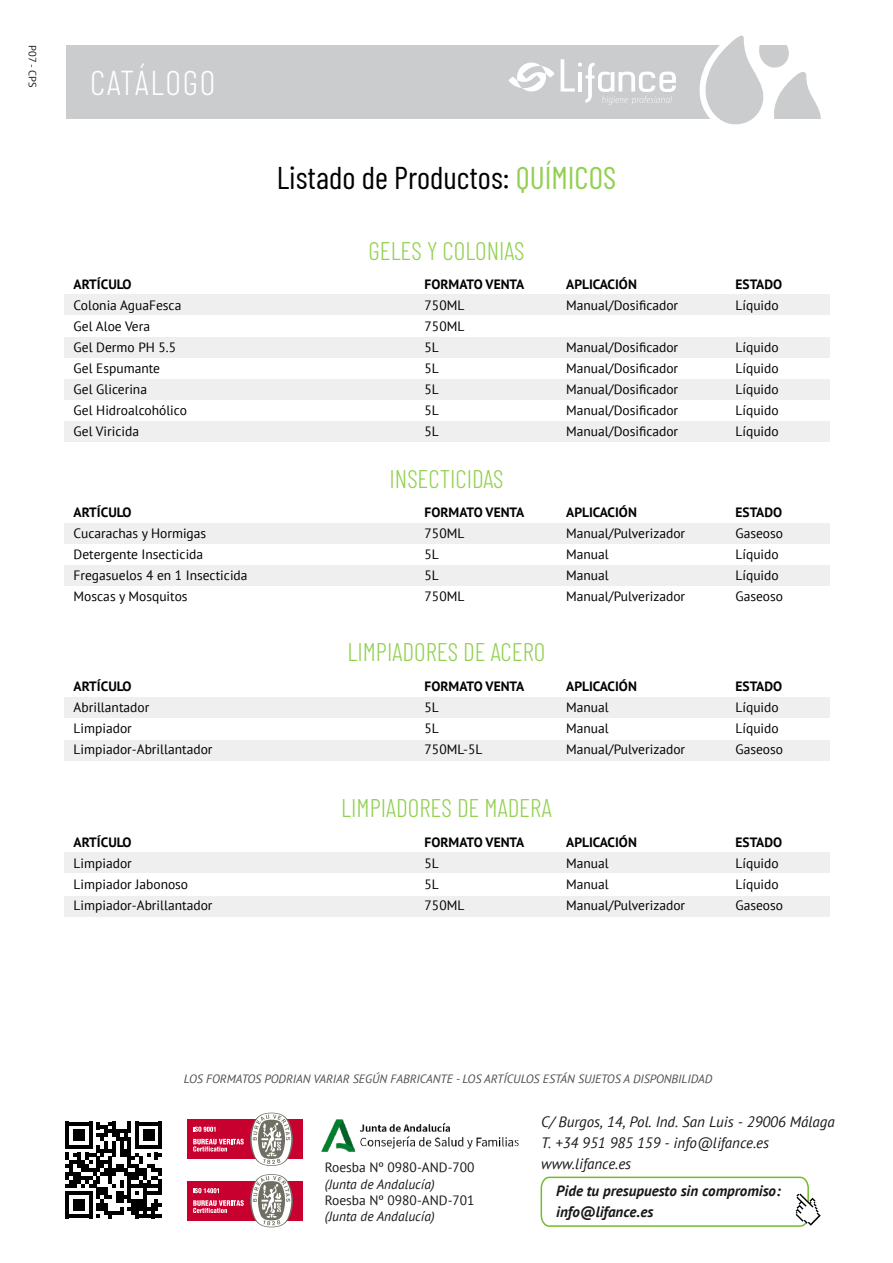
<style>
.page{position:relative;width:893px;height:1263px;background:#fff}
.page>*{position:absolute;margin:0;border:0;box-sizing:border-box;transform-origin:0 0}
.t1{font:300 34.5px "Barlow Condensed";letter-spacing:.05em;color:#fff}
.t2{font:31.5px "Barlow Condensed";color:#000}
.t3{font:300 25.5px "Barlow Condensed";color:#92d050}
.t4{font:italic 15px/21px "PT Sans";color:#1a171b}
.t5{font:italic 700 15px/21px "PT Sans";color:#1a171b}
.t6{font:13.5px/21px "PT Sans";color:#000}
.t7{font:700 13.5px "PT Sans";color:#000}
.t8{font:13.5px "PT Sans";color:#1a171b}
.t9{font:italic 13.5px "PT Sans";color:#1a171b}
.t10{font:italic 12px "PT Sans";color:#4c4c4c}
.t11{font:10.5px "PT Sans";color:#1a171b}
.s1{color:#92d050}
</style>
<div class="page">
<svg style="left:66px;top:1122px;width:96px;height:96px"></svg>
<svg style="left:540px;top:1176px;width:281px;height:51px"></svg>
<div style="left:187px;top:1119px;width:116px;height:40px;background:#c80030"></div>
<svg style="left:250px;top:1112px;width:43px;height:54px"></svg>
<svg style="left:193px;top:1126px;width:23px;height:6px"></svg>
<svg style="left:193px;top:1139px;width:51px;height:12px"></svg>
<div style="left:187px;top:1181px;width:116px;height:39px;background:#c80030"></div>
<svg style="left:250px;top:1174px;width:43px;height:53px"></svg>
<svg style="left:193px;top:1200px;width:51px;height:13px"></svg>
<svg style="left:193px;top:1188px;width:26px;height:5px"></svg>
<img style="left:321px;top:1119px;width:198px;height:33px">
<div style="left:64px;top:896px;width:765px;height:20px;background:#efefef"></div>
<div style="left:64px;top:740px;width:765px;height:20px;background:#efefef"></div>
<div style="left:64px;top:565px;width:765px;height:21px;background:#efefef"></div>
<div style="left:64px;top:294px;width:765px;height:21px;background:#efefef"></div>
<div style="left:64px;top:337px;width:765px;height:20px;background:#efefef"></div>
<div style="left:64px;top:379px;width:765px;height:21px;background:#efefef"></div>
<div style="left:64px;top:421px;width:765px;height:21px;background:#efefef"></div>
<div style="left:64px;top:523px;width:765px;height:21px;background:#efefef"></div>
<div style="left:64px;top:697px;width:765px;height:20px;background:#efefef"></div>
<div style="left:64px;top:853px;width:765px;height:20px;background:#efefef"></div>
<div style="left:66px;top:45px;width:658px;height:74px;background:#cacccd"></div>
<svg style="left:561px;top:59px;width:115px;height:46px"></svg>
<svg style="left:508px;top:63px;width:47px;height:29px"></svg>
<svg style="left:699px;top:35px;width:122px;height:90px"></svg>
<p class="t11" style="left:39px;top:45px;width:43px;rotate:90deg">P07 - CPS</p>
<h1 class="t1" style="left:90px;top:58px;width:127px">CATÁLOGO</h1>
<p class="t7" style="left:74px;top:275px;width:59px">ARTÍCULO</p>
<p class="t6" style="left:74px;top:294px;width:115px">Colonia AguaFesca<br>Gel Aloe Vera<br>Gel Dermo PH 5.5<br>Gel Espumante<br>Gel Glicerina<br>Gel Hidroalcohólico<br>Gel Viricida</p>
<p class="t7" style="left:74px;top:504px;width:59px">ARTÍCULO</p>
<p class="t6" style="left:74px;top:523px;width:175px">Cucarachas y Hormigas<br>Detergente Insecticida<br>Fregasuelos 4 en 1 Insecticida<br>Moscas y Mosquitos</p>
<p class="t7" style="left:74px;top:677px;width:59px">ARTÍCULO</p>
<p class="t6" style="left:74px;top:696px;width:140px">Abrillantador<br>Limpiador<br>Limpiador-Abrillantador</p>
<p class="t7" style="left:74px;top:833px;width:59px">ARTÍCULO</p>
<p class="t6" style="left:74px;top:852px;width:140px">Limpiador<br>Limpiador Jabonoso<br>Limpiador-Abrillantador</p>
<h2 class="t2" style="left:277px;top:156px;width:341px">Listado de Productos: <span class="s1">QUÍMICOS</span></h2>
<h3 class="t3" style="left:368px;top:233px;width:158px">GELES Y COLONIAS</h3>
<p class="t7" style="left:425px;top:275px;width:101px">FORMATO VENTA</p>
<p class="t6" style="left:425px;top:294px;width:41px">750ML<br>750ML<br>5L<br>5L<br>5L<br>5L<br>5L</p>
<h3 class="t3" style="left:390px;top:461px;width:115px">INSECTICIDAS</h3>
<p class="t7" style="left:425px;top:504px;width:101px">FORMATO VENTA</p>
<p class="t6" style="left:425px;top:523px;width:41px">750ML<br>5L<br>5L<br>750ML</p>
<h3 class="t3" style="left:348px;top:633px;width:199px">LIMPIADORES DE ACERO</h3>
<p class="t7" style="left:425px;top:677px;width:101px">FORMATO VENTA</p>
<p class="t6" style="left:425px;top:696px;width:59px">5L<br>5L<br>750ML-5L</p>
<p class="t7" style="left:566px;top:275px;width:72px">APLICACIÓN</p>
<p class="t6" style="left:566px;top:294px;width:113px">Manual/Dosificador</p>
<p class="t6" style="left:566px;top:336px;width:113px;text-align:justify">Manual/Dosificador Manual/Dosificador Manual/Dosificador Manual/Dosificador Manual/Dosificador</p>
<p class="t7" style="left:566px;top:504px;width:72px">APLICACIÓN</p>
<p class="t6" style="left:566px;top:523px;width:120px">Manual/Pulverizador<br>Manual<br>Manual<br>Manual/Pulverizador</p>
<p class="t7" style="left:566px;top:677px;width:72px">APLICACIÓN</p>
<p class="t6" style="left:566px;top:696px;width:120px">Manual<br>Manual<br>Manual/Pulverizador</p>
<h3 class="t3" style="left:341px;top:789px;width:212px">LIMPIADORES DE MADERA</h3>
<p class="t7" style="left:425px;top:833px;width:101px">FORMATO VENTA</p>
<p class="t6" style="left:425px;top:852px;width:41px">5L<br>5L<br>750ML</p>
<p class="t7" style="left:566px;top:833px;width:72px">APLICACIÓN</p>
<p class="t6" style="left:566px;top:852px;width:120px">Manual<br>Manual<br>Manual/Pulverizador</p>
<p class="t7" style="left:735px;top:275px;width:48px">ESTADO</p>
<p class="t6" style="left:735px;top:294px;width:45px">Líquido</p>
<p class="t6" style="left:735px;top:336px;width:45px;text-align:justify">Líquido Líquido Líquido Líquido Líquido</p>
<p class="t7" style="left:735px;top:504px;width:48px">ESTADO</p>
<p class="t6" style="left:735px;top:523px;width:49px">Gaseoso<br>Líquido<br>Líquido<br>Gaseoso</p>
<p class="t7" style="left:735px;top:677px;width:48px">ESTADO</p>
<p class="t6" style="left:735px;top:696px;width:49px">Líquido<br>Líquido<br>Gaseoso</p>
<p class="t7" style="left:735px;top:833px;width:48px">ESTADO</p>
<p class="t6" style="left:735px;top:852px;width:49px">Líquido<br>Líquido<br>Gaseoso</p>
<p class="t10" style="left:184px;top:1071px;width:530px">LOS FORMATOS PODRIAN VARIAR SEGÚN FABRICANTE - LOS ARTÍCULOS ESTÁN SUJETOS A DISPONBILIDAD</p>
<p class="t8" style="left:325px;top:1159px;width:151px">Roesba Nº 0980-AND-700</p>
<p class="t9" style="left:325px;top:1175px;width:111px">(Junta de Andalucía)</p>
<p class="t8" style="left:325px;top:1192px;width:151px">Roesba Nº 0980-AND-701</p>
<p class="t9" style="left:325px;top:1208px;width:111px">(Junta de Andalucía)</p>
<p class="t4" style="left:541px;top:1111px;width:295px">C/ Burgos, 14, Pol. Ind. San Luis - 29006 Málaga<br>T. +34 951 985 159 - info@lifance.es www.lifance.es</p>
<p class="t5" style="left:556px;top:1180px;width:226px">Pide tu presupuesto sin compromiso: info@lifance.es</p>
</div>
